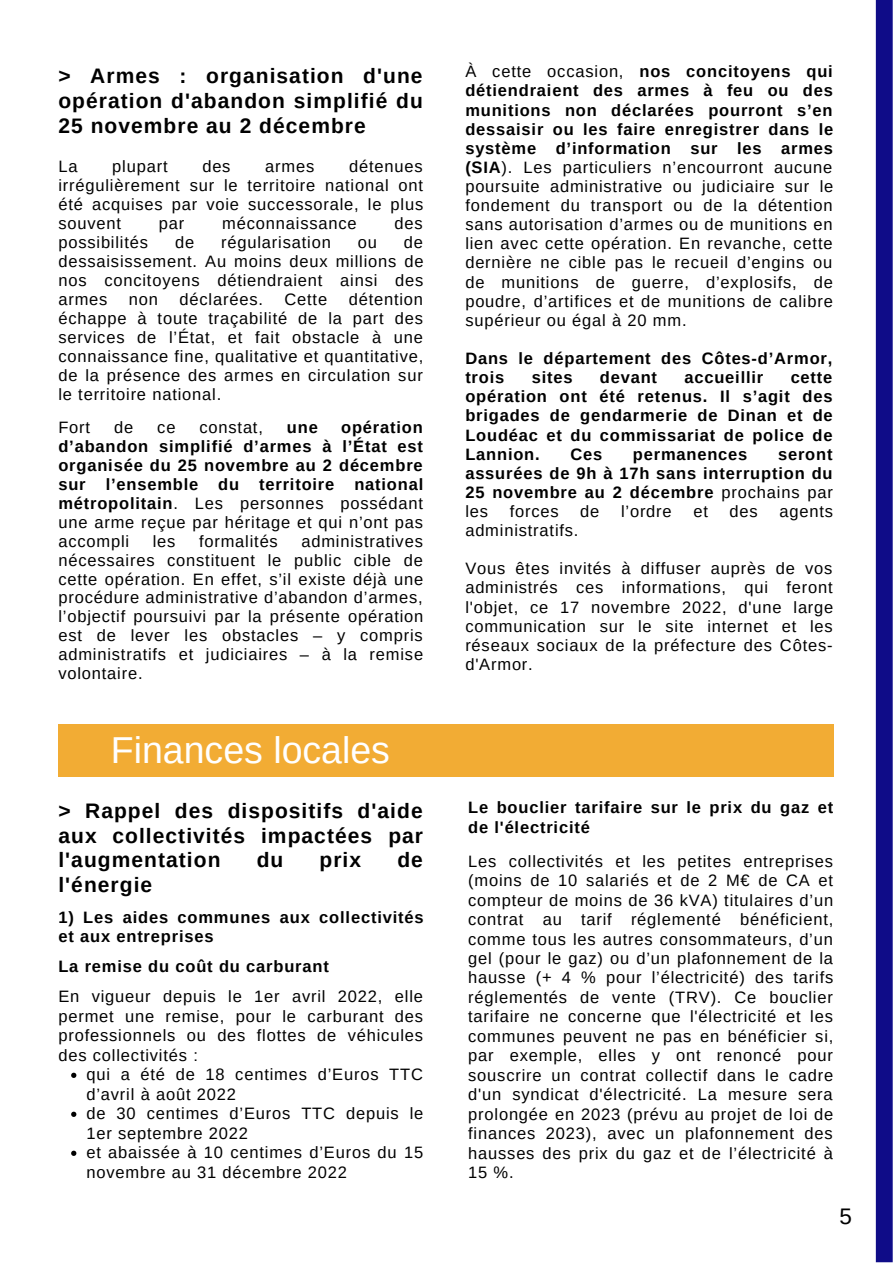
<style>
.page{position:relative;width:893px;height:1264px;background:#fff}
.page>*{position:absolute;margin:0;border:0;box-sizing:border-box;transform-origin:0 0}
.t1{font:37.5px "Arimo";color:#fff}
.t2{font:22.5px "Arimo";color:#000}
.t3{font:700 21px/25px "Arimo";letter-spacing:.05em;color:#000;text-align:justify}
.t4{font:16.5px/19px "Arimo";letter-spacing:.05em;color:#000;text-align:justify}
.t5{font:700 16.5px/19px "Arimo";letter-spacing:.05em;color:#000;text-align:justify}
.s1{font-weight:400}
.s2{font-weight:700}
</style>
<div class="page">
<div style="left:875px;top:0;width:17px;height:1262px;background:#0f0c88"></div>
<div style="left:58px;top:724px;width:776px;height:52px;background:#f2ac34"></div>
<svg style="left:71px;top:1072px;width:5px;height:5px"></svg>
<svg style="left:71px;top:1111px;width:5px;height:5px"></svg>
<svg style="left:71px;top:1150px;width:5px;height:5px"></svg>
<p class="t3" style="left:58px;top:63px;width:366px">&gt; Armes : organisation d'une opération d'abandon simplifié du 25 novembre au 2 décembre</p>
<p class="t4" style="left:58px;top:156px;width:21px">La</p>
<p class="t4" style="left:112px;top:156px;width:57px">plupart</p>
<p class="t4" style="left:202px;top:156px;width:30px">des</p>
<p class="t4" style="left:265px;top:156px;width:51px">armes</p>
<p class="t4" style="left:58px;top:156px;width:366px;text-indent:291px">détenues irrégulièrement sur le territoire national ont été acquises par voie successorale, le plus souvent</p>
<p class="t4" style="left:159px;top:213px;width:27px">par</p>
<p class="t4" style="left:222px;top:213px;width:136px">méconnaissance</p>
<p class="t4" style="left:394px;top:213px;width:30px">des</p>
<p class="t4" style="left:58px;top:232px;width:91px">possibilités</p>
<p class="t4" style="left:175px;top:232px;width:21px">de</p>
<p class="t4" style="left:221px;top:232px;width:111px">régularisation</p>
<p class="t4" style="left:358px;top:232px;width:21px">ou</p>
<p class="t4" style="left:58px;top:232px;width:367px;text-indent:345px">de dessaisissement. Au moins deux millions de nos concitoyens détiendraient ainsi des armes</p>
<p class="t4" style="left:58px;top:289px;width:366px;text-indent:290px">détention échappe à toute traçabilité de la part des services de l’État, et fait obstacle à une connaissance fine, qualitative et quantitative, de la présence des armes en circulation sur le territoire national.</p>
<p class="t4" style="left:58px;top:417px;width:33px">Fort</p>
<p class="t4" style="left:114px;top:417px;width:21px">de</p>
<p class="t4" style="left:157px;top:417px;width:20px">ce</p>
<p class="t4" style="left:199px;top:417px;width:65px">constat,</p>
<p class="t5" style="left:287px;top:417px;width:32px">une</p>
<p class="t4" style="left:129px;top:289px;width:31px">non</p>
<p class="t4" style="left:179px;top:289px;width:85px">déclarées.</p>
<p class="t4" style="left:284px;top:289px;width:44px">Cette</p>
<p class="t5" style="left:58px;top:417px;width:366px;text-indent:283px">opération d’abandon simplifié d’armes à l’État est organisée du 25 novembre au 2 décembre sur l’ensemble du territoire national métropolitain<span class="s1">. Les personnes possédant une arme reçue par héritage et qui n’ont pas accompli</span></p>
<p class="t4" style="left:153px;top:531px;width:24px">les</p>
<p class="t4" style="left:199px;top:531px;width:80px">formalités</p>
<p class="t4" style="left:58px;top:531px;width:366px;text-indent:243px">administratives nécessaires constituent le public cible de cette opération. En effet, s’il existe déjà une procédure administrative d’abandon d’armes, l’objectif poursuivi par la présente opération est de lever les obstacles – y compris administratifs et judiciaires – à la remise volontaire.</p>
<h1 class="t1" style="left:111px;top:728px;width:281px">Finances locales</h1>
<p class="t3" style="left:58px;top:798px;width:366px">&gt; Rappel des dispositifs d'aide aux collectivités impactées par l'augmentation</p>
<p class="t3" style="left:257px;top:847px;width:28px">du</p>
<p class="t3" style="left:319px;top:847px;width:43px">prix</p>
<p class="t3" style="left:397px;top:847px;width:27px">de</p>
<p class="t3" style="left:58px;top:872px;width:95px">l'énergie</p>
<p class="t5" style="left:58px;top:907px;width:367px;line-height:19.5px">1) Les aides communes aux collectivités et aux entreprises</p>
<p class="t5" style="left:58px;top:957px;width:272px">La remise du coût du carburant</p>
<p class="t4" style="left:58px;top:986px;width:366px;line-height:19.5px">En vigueur depuis le 1er avril 2022, elle permet une remise, pour le carburant des professionnels ou des flottes de véhicules des collectivités :</p>
<p class="t4" style="left:86px;top:1064px;width:338px;line-height:19.5px;text-align:left">qui a été de 18 centimes d’Euros TTC d’avril à août 2022<br>de 30 centimes d’Euros TTC depuis le<br>1er septembre 2022<br>et abaissée à 10 centimes d’Euros du 15 novembre au 31 décembre 2022</p>
<p class="t4" style="left:465px;top:62px;width:369px">À cette occasion, <span class="s2">nos concitoyens qui détiendraient des armes à feu ou des munitions non déclarées pourront s’en dessaisir ou les faire enregistrer dans le système d’information sur les armes (SIA</span>). Les particuliers n’encourront aucune poursuite administrative ou judiciaire sur le fondement du transport ou de la détention sans autorisation d’armes ou de munitions en lien avec cette opération. En revanche, cette dernière ne cible pas le recueil d’engins ou de munitions de guerre, d’explosifs, de poudre, d’artifices et de munitions de calibre supérieur ou égal à 20 mm.</p>
<p class="t5" style="left:465px;top:349px;width:368px">Dans le département des Côtes-d’Armor, trois</p>
<p class="t5" style="left:531px;top:368px;width:42px">sites</p>
<p class="t5" style="left:600px;top:368px;width:59px">devant</p>
<p class="t5" style="left:684px;top:368px;width:80px">accueillir</p>
<p class="t5" style="left:465px;top:368px;width:369px;text-indent:325px">cette opération ont été retenus. Il s’agit des brigades de gendarmerie de Dinan et de Loudéac et du commissariat de police de Lannion.</p>
<p class="t5" style="left:570px;top:444px;width:33px">Ces</p>
<p class="t5" style="left:632px;top:444px;width:116px">permanences</p>
<p class="t5" style="left:465px;top:444px;width:369px;text-indent:312px">seront assurées de 9h à 17h sans interruption du 25 novembre au 2 décembre <span class="s1">prochains par les</span></p>
<p class="t4" style="left:509px;top:502px;width:50px">forces</p>
<p class="t4" style="left:580px;top:502px;width:21px">de</p>
<p class="t4" style="left:621px;top:502px;width:52px">l’ordre</p>
<p class="t4" style="left:693px;top:502px;width:16px">et</p>
<p class="t4" style="left:729px;top:502px;width:30px">des</p>
<p class="t4" style="left:779px;top:502px;width:55px">agents</p>
<p class="t4" style="left:465px;top:521px;width:115px">administratifs.</p>
<p class="t4" style="left:465px;top:559px;width:369px">Vous êtes invités à diffuser auprès de vos administrés ces informations, qui feront l'objet, ce 17 novembre 2022, d'une large communication sur le site internet et les réseaux sociaux de la préfecture des Côtes&shy;d'Armor.</p>
<p class="t5" style="left:468px;top:797px;width:366px;line-height:19.5px">Le bouclier tarifaire sur le prix du gaz et de l'électricité</p>
<p class="t4" style="left:468px;top:851px;width:366px;line-height:19.5px">Les collectivités et les petites entreprises (moins de 10 salariés et de 2 M€ de CA et compteur de moins de 36 kVA) titulaires d’un contrat au tarif réglementé bénéficient, comme tous les autres consommateurs, d’un gel (pour le gaz) ou d’un plafonnement de la hausse (+ 4 % pour l’électricité) des tarifs réglementés de vente (TRV). Ce bouclier tarifaire ne concerne que l'électricité et les communes peuvent ne pas en bénéficier si, par exemple, elles y ont renoncé pour souscrire un contrat collectif dans le cadre d'un syndicat d'électricité. La mesure sera prolongée en 2023 (prévu au projet de loi de finances 2023), avec un plafonnement des hausses des prix du gaz et de l’électricité à 15 %.</p>
<h2 class="t2" style="left:839px;top:1203px;width:14px">5</h2>
</div>
